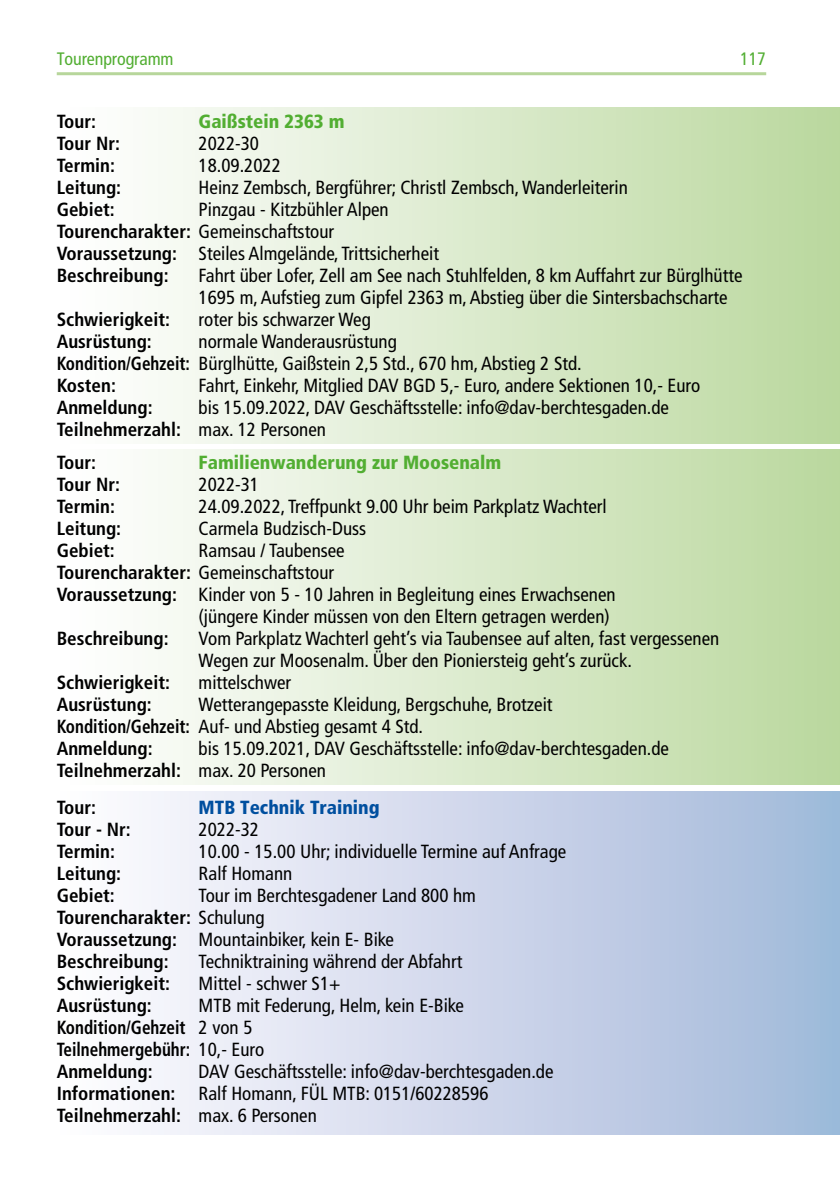
<style>
.page{position:relative;width:840px;height:1191px;background:#fff}
.page>*{position:absolute;margin:0;border:0;box-sizing:border-box;transform-origin:0 0}
.t1{font:condensed 19px/22px "Frutiger";color:#000}
.t2{font:700 condensed 19px "Frutiger";color:#000}
.t3{font:700 condensed 19px/22px "Frutiger";color:#000;scale:.9 1}
.t4{font:900 condensed 19px "Frutiger";color:#52ae32}
.t5{font:900 condensed 19px "Frutiger";color:#004f9f}
.t6{font:condensed 18px "Frutiger";letter-spacing:-.005em;color:#52ae32}
.s1{font-weight:700}
.s2{font-weight:400}
</style>
<div class="page">
<hr style="left:57px;top:72px;width:708px;height:3px;background:#b7d69b">
<div style="left:57px;top:108px;width:782px;height:336px;background:linear-gradient(to right,#fff,#bbd89f)"></div>
<div style="left:57px;top:449px;width:782px;height:335px;background:linear-gradient(to right,#fff,#bbd89f)"></div>
<div style="left:57px;top:791px;width:782px;height:343px;background:linear-gradient(to right,#fffdff,#a2b8da)"></div>
<p class="t6" style="left:57px;top:48px;width:118px">Tourenprogramm</p>
<p class="t6" style="left:739px;top:48px;width:27px">117</p>
<p class="t2" style="left:57px;top:110px;width:41px">Tour:</p>
<p class="t4" style="left:198px;top:110px;width:147px">Gaißstein 2363 m</p>
<p class="t2" style="left:57px;top:132px;width:65px">Tour Nr:</p>
<p class="t1" style="left:198px;top:132px;width:62px">2022-30</p>
<p class="t2" style="left:57px;top:154px;width:60px">Termin:</p>
<p class="t1" style="left:198px;top:154px;width:84px">18.09.2022</p>
<p class="t2" style="left:57px;top:176px;width:66px">Leitung:</p>
<p class="t1" style="left:198px;top:176px;width:430px">Heinz Zembsch, Bergführer; Christl Zembsch, Wanderleiterin</p>
<p class="t2" style="left:57px;top:198px;width:60px">Gebiet:</p>
<p class="t1" style="left:57px;top:198px;width:383px;text-indent:142px">Pinzgau - Kitzbühler Alpen <span class="s1">Tourencharakter:</span> Gemeinschaftstour <span class="s1">Voraussetzung:</span> Steiles Almgelände, Trittsicherheit <span class="s1">Beschreibung:</span></p>
<p class="t1" style="left:198px;top:264px;width:545px">Fahrt über Lofer, Zell am See nach Stuhlfelden, 8 km Auffahrt zur Bürglhütte<br>1695 m, Aufstieg zum Gipfel 2363 m, Abstieg über die Sintersbachscharte</p>
<p class="t2" style="left:57px;top:308px;width:115px">Schwierigkeit:</p>
<p class="t1" style="left:198px;top:308px;width:173px">roter bis schwarzer Weg</p>
<p class="t2" style="left:57px;top:330px;width:97px">Ausrüstung:</p>
<p class="t1" style="left:57px;top:330px;width:526px;text-indent:142px">normale Wanderausrüstung<br><span class="s1">Kondition/Gehzeit:</span> Bürglhütte, Gaißstein 2,5 Std., 670 hm, Abstieg 2 Std.<br><span class="s1">Kosten:</span></p>
<p class="t1" style="left:198px;top:374px;width:503px">Fahrt, Einkehr, Mitglied DAV BGD 5,- Euro, andere Sektionen 10,- Euro</p>
<p class="t1" style="left:57px;top:396px;width:613px;text-indent:142px">bis 15.09.2022, DAV Geschäftsstelle: info@dav-berchtesgaden.de<br><span class="s1">Teilnehmerzahl:</span> max. 12 Personen</p>
<p class="t2" style="left:57px;top:451px;width:41px">Tour:</p>
<p class="t4" style="left:198px;top:450px;width:304px">Familienwanderung zur Moosenalm</p>
<p class="t2" style="left:57px;top:473px;width:65px">Tour Nr:</p>
<p class="t1" style="left:198px;top:473px;width:62px">2022-31</p>
<p class="t2" style="left:57px;top:495px;width:60px">Termin:</p>
<p class="t1" style="left:198px;top:495px;width:409px">24.09.2022, Treffpunkt 9.00 Uhr beim Parkplatz Wachterl</p>
<p class="t2" style="left:57px;top:517px;width:66px">Leitung:</p>
<p class="t1" style="left:198px;top:517px;width:169px">Carmela Budzisch-Duss</p>
<p class="t2" style="left:57px;top:539px;width:60px">Gebiet:</p>
<p class="t1" style="left:198px;top:539px;width:147px">Ramsau / Taubensee</p>
<p class="t1" style="left:57px;top:561px;width:279px"><span class="s1">Tourencharakter:</span> Gemeinschaftstour</p>
<p class="t1" style="left:57px;top:583px;width:560px"><span class="s1">Voraussetzung:</span> Kinder von 5 - 10 Jahren in Begleitung eines Erwachsenen</p>
<p class="t1" style="left:198px;top:605px;width:412px">(jüngere Kinder müssen von den Eltern getragen werden)</p>
<p class="t2" style="left:57px;top:627px;width:113px">Beschreibung:</p>
<p class="t1" style="left:198px;top:627px;width:522px">Vom Parkplatz Wachterl geht’s via Taubensee auf alten, fast vergessenen<br>Wegen zur Moosenalm. Über den Pioniersteig geht’s zurück.</p>
<p class="t2" style="left:57px;top:671px;width:115px">Schwierigkeit:</p>
<p class="t1" style="left:198px;top:671px;width:94px">mittelschwer</p>
<p class="t2" style="left:57px;top:693px;width:97px">Ausrüstung:</p>
<p class="t2" style="left:57px;top:396px;width:97px">Anmeldung:</p>
<p class="t1" style="left:57px;top:693px;width:497px;text-indent:142px">Wetterangepasste Kleidung, Bergschuhe, Brotzeit<br><span class="s1">Kondition/Gehzeit:</span> Auf- und Abstieg gesamt 4 Std.<br><span class="s1">Anmeldung:</span></p>
<p class="t1" style="left:57px;top:737px;width:613px;text-indent:142px">bis 15.09.2021, DAV Geschäftsstelle: info@dav-berchtesgaden.de<br><span class="s1">Teilnehmerzahl:</span> max. 20 Personen</p>
<p class="t2" style="left:57px;top:796px;width:41px">Tour:</p>
<p class="t5" style="left:198px;top:796px;width:182px">MTB Technik Training</p>
<p class="t2" style="left:57px;top:818px;width:76px">Tour - Nr:</p>
<p class="t1" style="left:198px;top:818px;width:62px">2022-32</p>
<p class="t2" style="left:57px;top:840px;width:60px">Termin:</p>
<p class="t1" style="left:198px;top:840px;width:369px">10.00 - 15.00 Uhr; individuelle Termine auf Anfrage</p>
<p class="t2" style="left:57px;top:862px;width:66px">Leitung:</p>
<p class="t1" style="left:198px;top:862px;width:95px">Ralf Homann</p>
<p class="t2" style="left:57px;top:884px;width:60px">Gebiet:</p>
<p class="t1" style="left:57px;top:884px;width:420px;text-indent:142px">Tour im Berchtesgadener Land 800 hm<br><span class="s1">Tourencharakter:</span> Schulung<br><span class="s1">Voraussetzung:</span> Mountainbiker, kein E- Bike<br><span class="s1">Beschreibung:</span></p>
<p class="t1" style="left:198px;top:950px;width:265px">Techniktraining während der Abfahrt</p>
<p class="t2" style="left:57px;top:972px;width:115px">Schwierigkeit:</p>
<p class="t1" style="left:198px;top:972px;width:143px">Mittel - schwer S1+</p>
<p class="t2" style="left:57px;top:994px;width:97px">Ausrüstung:</p>
<p class="t3" style="left:57px;top:994px;width:454px;text-indent:142px"><span class="s2">MTB mit Federung, Helm, kein E-Bike<br></span>Kondition/Gehzeit <span class="s2">2 von 5<br></span>Teilnehmergebühr: <span class="s2">10,- Euro<br></span>Anmeldung:</p>
<p class="t1" style="left:57px;top:1060px;width:498px;text-indent:142px">DAV Geschäftsstelle: info@dav-berchtesgaden.de<br><span class="s1">Informationen:</span> Ralf Homann, FÜL MTB: 0151/60228596<br><span class="s1">Teilnehmerzahl:</span> max. 6 Personen</p>
</div>
